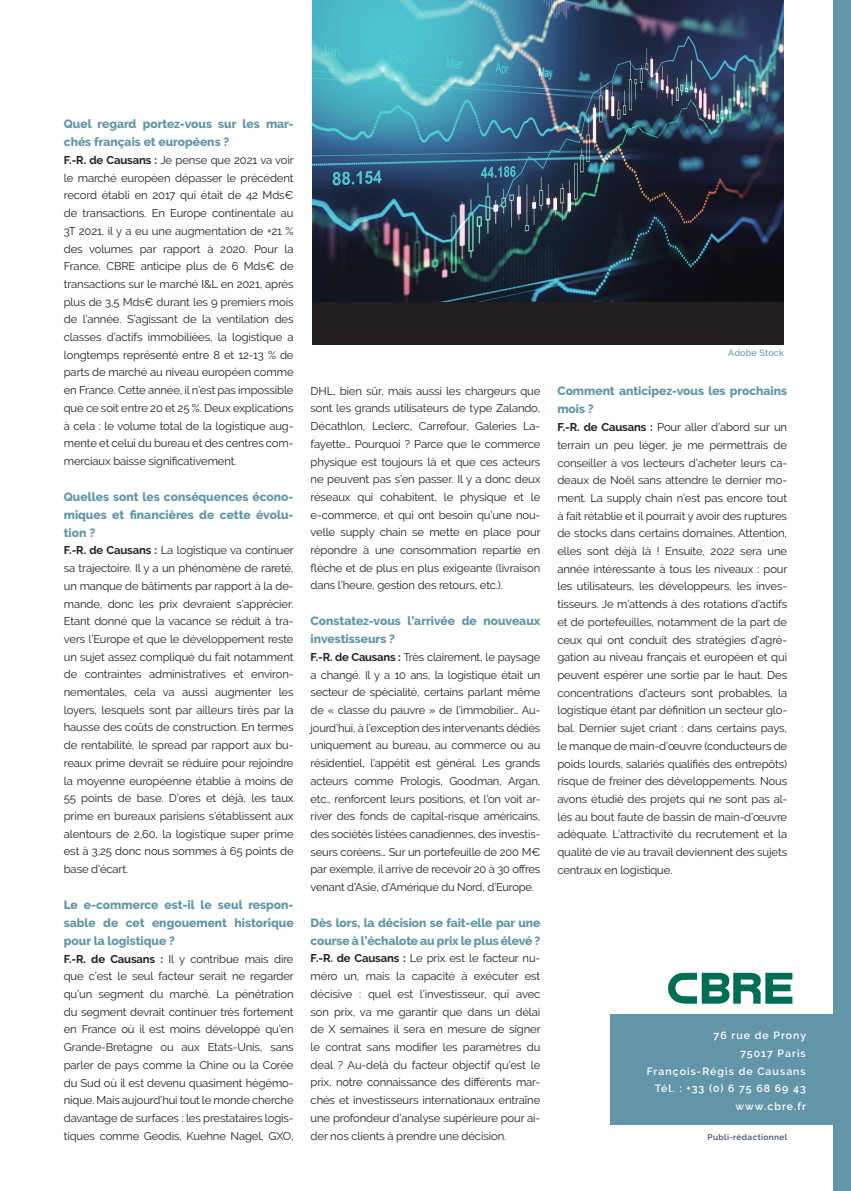
<style>
.page{position:relative;width:851px;height:1191px;background:#fff}
.page>*{position:absolute;margin:0;border:0;box-sizing:border-box;transform-origin:0 0}
.Réponse_bleue{font:800 12px/18px "Raleway";color:#6295a8}
.Réponses{font:11.25px/17.7px "Raleway";letter-spacing:-.01em;color:#231f20;text-align:justify}
.Réponses-2{font:600 10.5px/17.7px "Raleway";letter-spacing:.1em;color:#fff;text-align:right}
.t1{font:500 9px "Raleway";letter-spacing:.02em;color:#6295a8}
.t2{font:600 8.25px "Raleway";letter-spacing:.05em;color:#414a67}
.s1{font-weight:700}
</style>
<div class="page">
<div style="left:833px;top:0;width:17px;height:1191px;background:#6295a8"></div>
<div style="left:610px;top:1014px;width:240px;height:111px;background:#6295a8"></div>
<div style="left:313px;top:0;width:470px;height:344px;background:#231f20"></div>
<img style="left:313px;top:0;width:470px;height:301px">
<svg style="left:668px;top:972px;width:124px;height:31px"></svg>
<p class="Réponse_bleue" style="left:64px;top:115px;width:231px">Quel regard portez-vous sur les mar&shy;chés français et européens ?</p>
<p class="Réponses" style="left:64px;top:151px;width:231px"><span class="s1">F.-R. de Causans :</span> Je pense que 2021 va voir le marché européen dépasser le précédent record établi en 2017 qui était de 42 Mds€ de transactions. En Europe continentale au 3T 2021, il y a eu une augmentation de +21 % des volumes par rapport à 2020. Pour la France, CBRE anticipe plus de 6 Mds€ de transactions sur le marché I&amp;L en 2021, après plus de 3,5 Mds€ durant les 9 premiers mois de l’année. S’agissant de la ventilation des classes d’actifs immobilièes, la logistique a longtemps représenté entre 8 et 12-13 % de parts de marché au niveau européen comme en France. Cette année, il n’est pas impossible que ce soit entre 20 et 25 %. Deux explications à cela : le volume total de la logistique aug&shy;mente et celui du bureau et des centres com&shy;merciaux baisse significativement.</p>
<p class="Réponse_bleue" style="left:64px;top:487px;width:231px;text-align:justify">Quelles sont les conséquences écono&shy;miques et financières de cette évolu&shy;tion ?</p>
<p class="Réponses" style="left:64px;top:541px;width:231px"><span class="s1">F.-R. de Causans :</span> La logistique va continuer sa trajectoire. Il y a un phénomène de rareté, un manque de bâtiments par rapport à la de&shy;mande, donc les prix devraient s’apprécier.<br>Etant donné que la vacance se réduit à tra&shy;vers l’Europe et que le développement reste un sujet assez compliqué du fait notamment de contraintes administratives et environ&shy;nementales, cela va aussi augmenter les loyers, lesquels sont par ailleurs tirés par la hausse des coûts de construction. En termes de rentabilité, le spread par rapport aux bu&shy;reaux prime devrait se réduire pour rejoindre la moyenne européenne établie à moins de 55 points de base. D’ores et déjà, les taux prime en bureaux parisiens s’établissent aux alentours de 2,60, la logistique super prime est à 3,25 donc nous sommes à 65 points de base d’écart.</p>
<p class="Réponse_bleue" style="left:64px;top:895px;width:231px;text-align:justify">Le e-commerce est-il le seul respon&shy;sable de cet engouement historique pour la logistique ?</p>
<p class="Réponses" style="left:64px;top:949px;width:231px"><span class="s1">F.-R. de Causans :</span> Il y contribue mais dire que c’est le seul facteur serait ne regarder qu’un segment du marché. La pénétration du segment devrait continuer très fortement en France où il est moins développé qu’en Grande-Bretagne ou aux Etats-Unis, sans parler de pays comme la Chine ou la Corée du Sud où il est devenu quasiment hégémo&shy;nique. Mais aujourd’hui tout le monde cherche davantage de surfaces : les prestataires logis&shy;tiques comme Geodis, Kuehne Nagel, GXO,</p>
<p class="Réponses" style="left:310px;top:382px;width:231px">DHL, bien sûr, mais aussi les chargeurs que sont les grands utilisateurs de type Zalando, Décathlon, Leclerc, Carrefour, Galeries La&shy;fayette… Pourquoi ? Parce que le commerce physique est toujours là et que ces acteurs ne peuvent pas s’en passer. Il y a donc deux réseaux qui cohabitent, le physique et le e-commerce, et qui ont besoin qu’une nou&shy;velle supply chain se mette en place pour répondre à une consommation repartie en flèche et de plus en plus exigeante (livraison dans l’heure, gestion des retours, etc.).</p>
<p class="Réponse_bleue" style="left:310px;top:612px;width:231px">Constatez-vous l’arrivée de nouveaux investisseurs ?</p>
<p class="Réponses" style="left:310px;top:648px;width:231px"><span class="s1">F.-R. de Causans :</span> Très clairement, le paysage a changé. Il y a 10 ans, la logistique était un secteur de spécialité, certains parlant même de « classe du pauvre » de l’immobilier… Au&shy;jourd’hui, à l’exception des intervenants dédiés uniquement au bureau, au commerce ou au résidentiel, l’appétit est général. Les grands acteurs comme Prologis, Goodman, Argan, etc., renforcent leurs positions, et l’on voit ar&shy;river des fonds de capital-risque américains, des sociétés listées canadiennes, des investis&shy;seurs coréens… Sur un portefeuille de 200 M€ par exemple, il arrive de recevoir 20 à 30 offres venant d’Asie, d’Amérique du Nord, d’Europe.</p>
<p class="Réponse_bleue" style="left:310px;top:913px;width:231px">Dès lors, la décision se fait-elle par une course à l’échalote au prix le plus élevé ?</p>
<p class="Réponses" style="left:310px;top:949px;width:231px"><span class="s1">F.-R. de Causans :</span> Le prix est le facteur nu&shy;méro un, mais la capacité à exécuter est décisive : quel est l’investisseur, qui avec son prix, va me garantir que dans un délai de X semaines il sera en mesure de signer le contrat sans modifier les paramètres du deal ? Au-delà du facteur objectif qu’est le prix, notre connaissance des différents mar&shy;chés et investisseurs internationaux entraîne une profondeur d’analyse supérieure pour ai&shy;der nos clients à prendre une décision.</p>
<p class="t1" style="left:728px;top:348px;width:57px">Adobe Stock</p>
<p class="Réponse_bleue" style="left:557px;top:382px;width:231px">Comment anticipez-vous les prochains mois ?</p>
<p class="Réponses" style="left:557px;top:418px;width:231px"><span class="s1">F.-R. de Causans :</span> Pour aller d’abord sur un terrain un peu léger, je me permettrais de conseiller à vos lecteurs d’acheter leurs ca&shy;deaux de Noël sans attendre le dernier mo&shy;ment. La supply chain n’est pas encore tout à fait rétablie et il pourrait y avoir des ruptures de stocks dans certains domaines. Attention, elles sont déjà là ! Ensuite, 2022 sera une année intéressante à tous les niveaux : pour les utilisateurs, les développeurs, les inves&shy;tisseurs. Je m’attends à des rotations d’actifs et de portefeuilles, notamment de la part de ceux qui ont conduit des stratégies d’agré&shy;gation au niveau français et européen et qui peuvent espérer une sortie par le haut. Des concentrations d’acteurs sont probables, la logistique étant par définition un secteur glo&shy;bal. Dernier sujet criant : dans certains pays, le manque de main-d’œuvre (conducteurs de poids lourds, salariés qualifiés des entrepôts) risque de freiner des développements. Nous avons étudié des projets qui ne sont pas al&shy;lés au bout faute de bassin de main-d’œuvre adéquate. L’attractivité du recrutement et la qualité de vie au travail deviennent des sujets centraux en logistique.</p>
<p class="Réponses-2" style="left:713px;top:1026px;width:94px">76 rue de Prony</p>
<p class="Réponses-2" style="left:740px;top:1044px;width:67px">75017 Paris</p>
<p class="Réponses-2" style="left:646px;top:1062px;width:161px">François-Régis de Causans<br>Tél. : +33 (0) 6 75 68 69 43 www.cbre.fr</p>
<p class="t2" style="left:707px;top:1131px;width:81px">Publi-rédactionnel</p>
</div>
